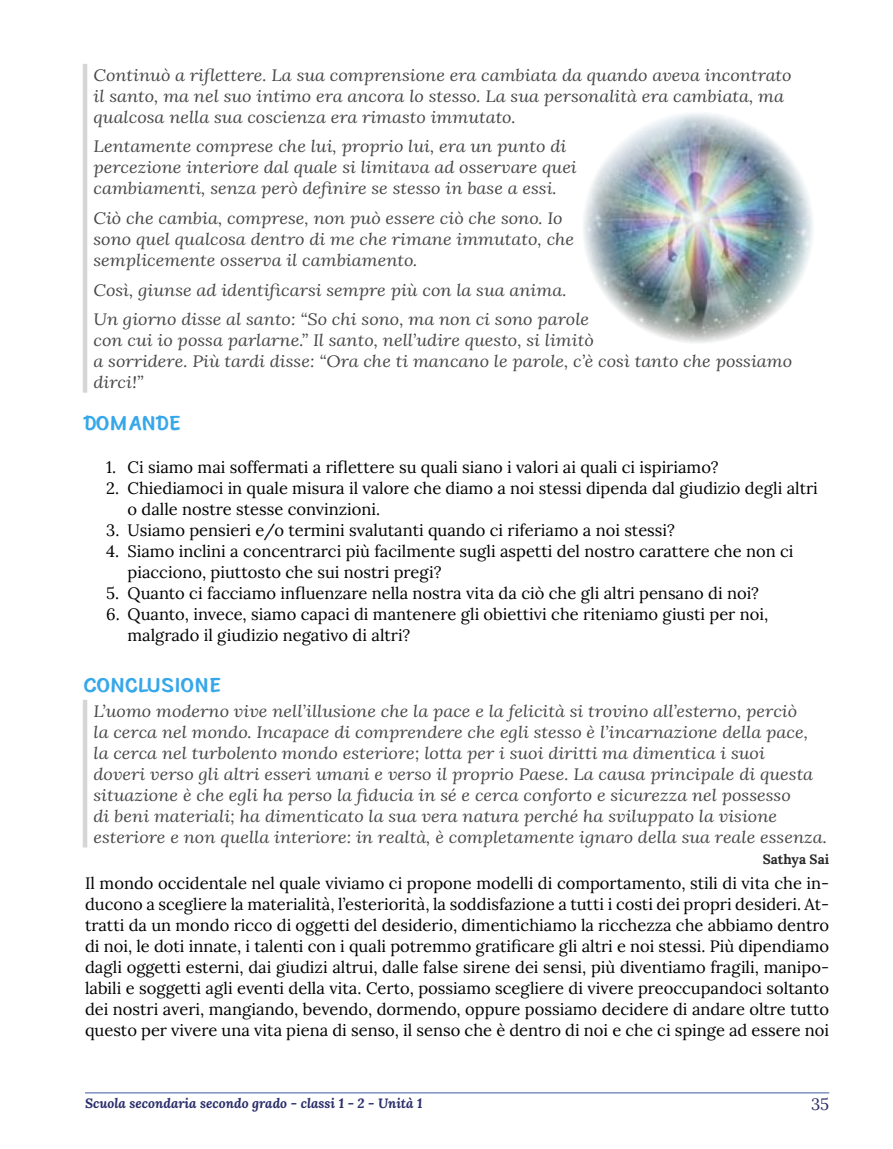
<style>
.page{position:relative;width:893px;height:1149px;background:#fff}
.page>*{position:absolute;margin:0;border:0;box-sizing:border-box;transform-origin:0 0}
._1__sottotitolo_-_Si{font:italic 21px "Sriracha";color:#36a7e9}
.testo{font:16.5px/21px "Lora";color:#000}
.poesia-racconto-cita{font:italic 16.5px/21px "Lora";color:#484848;scale:1.1 1}
.t1{font:16.5px "Lora";color:#2b2e6a}
.t2{font:italic 700 13.5px "Lora";color:#2b2e6a}
.autore_citazione_-_d{font:700 13.5px "Lora";color:#292929}
</style>
<div class="page">
<hr style="left:83px;top:64px;width:4px;height:328px;background:#d6d6d6">
<hr style="left:83px;top:699px;width:4px;height:148px;background:#d6d6d6">
<img style="left:583px;top:113px;width:230px;height:230px">
<hr style="left:85px;top:1092px;width:744px;height:1px;background:#3c5ba3">
<p class="poesia-racconto-cita" style="left:94px;top:64px;width:636px">Continuò a riflettere. La sua comprensione era cambiata da quando aveva incontrato il santo, ma nel suo intimo era ancora lo stesso. La sua personalità era cambiata, ma qualcosa nella sua coscienza era rimasto immutato.</p>
<p class="poesia-racconto-cita" style="left:94px;top:136px;width:441px">Lentamente comprese che lui, proprio lui, era un punto di percezione interiore dal quale si limitava ad osservare quei cambiamenti, senza però definire se stesso in base a essi.</p>
<p class="poesia-racconto-cita" style="left:94px;top:207px;width:439px">Ciò che cambia, comprese, non può essere ciò che sono. Io sono quel qualcosa dentro di me che rimane immutato, che semplicemente osserva il cambiamento.</p>
<p class="poesia-racconto-cita" style="left:94px;top:279px;width:432px">Così, giunse ad identificarsi sempre più con la sua anima.</p>
<p class="poesia-racconto-cita" style="left:94px;top:308px;width:637px">Un giorno disse al santo: “So chi sono, ma non ci sono parole<br>con cui io possa parlarne.” Il santo, nell’udire questo, si limitò<br>a sorridere. Più tardi disse: “Ora che ti mancano le parole, c’è così tanto che possiamo dirci!”</p>
<p class="_1__sottotitolo_-_Si" style="left:85px;top:411px;width:106px">DOMANDE</p>
<p class="testo" style="left:106px;top:455px;width:614px">1. Ci siamo mai soffermati a riflettere su quali siano i valori ai quali ci ispiriamo?</p>
<p class="testo" style="left:128px;top:476px;width:692px;text-indent:-21px">2. Chiediamoci in quale misura il valore che diamo a noi stessi dipenda dal giudizio degli altri o dalle nostre stesse convinzioni.</p>
<p class="testo" style="left:106px;top:518px;width:570px">3. Usiamo pensieri e/o termini svalutanti quando ci riferiamo a noi stessi?</p>
<p class="testo" style="left:128px;top:539px;width:667px;text-indent:-21px">4. Siamo inclini a concentrarci più facilmente sugli aspetti del nostro carattere che non ci piacciono, piuttosto che sui nostri pregi?</p>
<p class="testo" style="left:106px;top:581px;width:654px">5. Quanto ci facciamo influenzare nella nostra vita da ciò che gli altri pensano di noi?</p>
<p class="testo" style="left:128px;top:602px;width:642px;text-indent:-21px">6. Quanto, invece, siamo capaci di mantenere gli obiettivi che riteniamo giusti per noi, malgrado il giudizio negativo di altri?</p>
<p class="_1__sottotitolo_-_Si" style="left:85px;top:671px;width:147px">CONCLUSIONE</p>
<p class="poesia-racconto-cita" style="left:94px;top:699px;width:668px">L’uomo moderno vive nell’illusione che la pace e la felicità si trovino all’esterno, perciò<br>la cerca nel mondo. Incapace di comprendere che egli stesso è l’incarnazione della pace, la cerca nel turbolento mondo esteriore; lotta per i suoi diritti ma dimentica i suoi<br>doveri verso gli altri esseri umani e verso il proprio Paese. La causa principale di questa situazione è che egli ha perso la fiducia in sé e cerca conforto e sicurezza nel possesso<br>di beni materiali; ha dimenticato la sua vera natura perché ha sviluppato la visione esteriore e non quella interiore: in realtà, è completamente ignaro della sua reale essenza.</p>
<p class="autore_citazione_-_d" style="left:763px;top:848px;width:68px">Sathya Sai</p>
<p class="testo" style="left:85px;top:871px;width:746px;text-align:justify">Il mondo occidentale nel quale viviamo ci propone modelli di comportamento, stili di vita che in&shy;ducono a scegliere la materialità, l’esteriorità, la soddisfazione a tutti i costi dei propri desideri. At&shy;tratti da un mondo ricco di oggetti del desiderio, dimentichiamo la ricchezza che abbiamo dentro di noi, le doti innate, i talenti con i quali potremmo gratificare gli altri e noi stessi. Più dipendiamo dagli oggetti esterni, dai giudizi altrui, dalle false sirene dei sensi, più diventiamo fragili, manipo&shy;labili e soggetti agli eventi della vita. Certo, possiamo scegliere di vivere preoccupandoci soltanto dei nostri averi, mangiando, bevendo, dormendo, oppure possiamo decidere di andare oltre tutto questo per vivere una vita piena di senso, il senso che è dentro di noi e che ci spinge ad essere noi</p>
<p class="t2" style="left:85px;top:1093px;width:339px">Scuola secondaria secondo grado - classi 1 - 2 - Unità 1</p>
<p class="t1" style="left:811px;top:1091px;width:20px">35</p>
</div>
